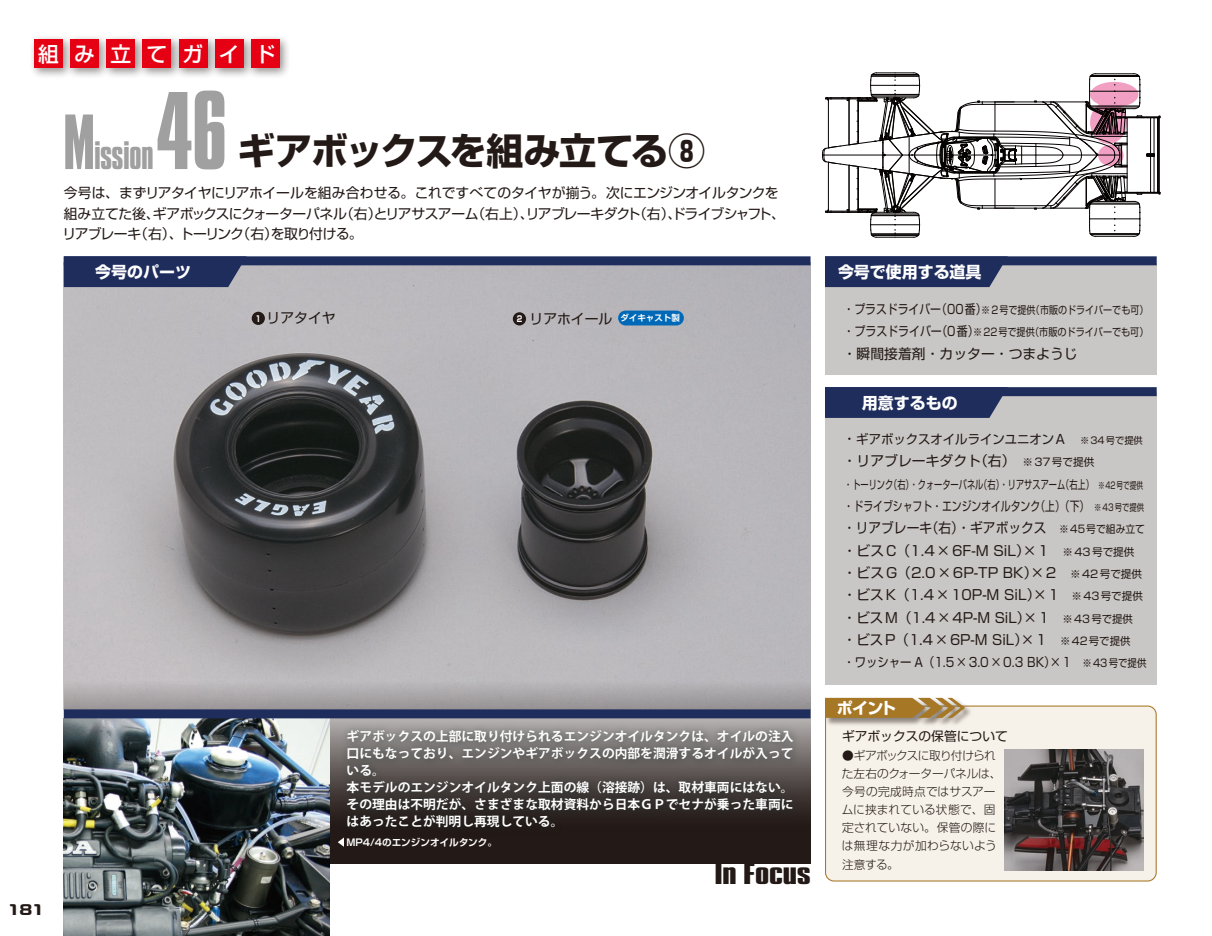
<style>
.page{position:relative;width:1212px;height:936px;background:#fff}
.page>*{position:absolute;margin:0;border:0;box-sizing:border-box;transform-origin:0 0}
.t1{font:95.7px "Press Gothic";color:#a0a0a1}
.t2{font:700 37.2px "Shin Go Pro";letter-spacing:-.04em;color:#231916}
.t3{font:34.05px "Press Gothic";color:#a0a0a1}
.t4{font:25.5px "Press Gothic";color:#231916;scale:1.57 1}
.t5{font:500 20.85px "Shin Go Pro";letter-spacing:.74em;color:#fff}
.t6{font:700 15.9px "Shin Go Pro";color:#fff}
.t7{font:13.8px/22.4px "Shin Go Pro";letter-spacing:-.01em;color:#231916;scale:.92 1}
.t8{font:13.8px/20.2px "Shin Go Pro";letter-spacing:-.04em;color:#231916}
.t9{font:13.8px "Shin Go Pro";letter-spacing:-.01em;color:#231916}
.t10{font:700 13.2px "Ro G San Srf Std";color:#231916;scale:1.25 1}
.t11{font:700 12.75px/17px "Koz Go Pro";color:#fff}
.t12{font:12.75px "Shin Go Pro";color:#231916}
.t13{font:12.75px "Shin Go Pro";color:#231916;scale:.77 1}
.t14{font:12.75px "Shin Go Pro";color:#231916;scale:.89 1}
.t15{font:300 11.7px/18px "Shin Go Pro";color:#231916}
.t16{font:11.7px "Shin Go Pro";color:#231916;scale:.7 1}
.t17{font:10.65px/22.4px "Shin Go Pro";color:#231916;scale:.85 1}
.t18{font:700 9.6px "Shin Go Pro De";color:#fff}
.t19{font:700 8.55px "Shin Go Pro De";color:#fff}
.s1{font-size:66.9px}
.s2{font-weight:700;font-size:8.55px;color:#fff}
.s3{font-family:"Shin Go Pro"}
.s4{font-family:"Shin Go Pro";font-weight:400;font-size:13.8px;color:#231916}
.s5{font-size:12.75px}
.s6{font-size:13.8px}
.s7{font-size:9.6px}
.s8{font-size:10.65px}
</style>
<div class="page">
<img style="left:64px;top:265px;width:746px;height:416px">
<div style="left:252px;top:312px;width:13px;height:13px;background:#231916;border-radius:50%"></div>
<div style="left:513px;top:312px;width:13px;height:13px;background:#231916;border-radius:50%"></div>
<div style="left:618px;top:310px;width:66px;height:15px;background:#0069b7;border-radius:7px"></div>
<div style="left:825px;top:263px;width:332px;height:111px;background:#c9c7c5"></div>
<svg style="left:64px;top:681px;width:746px;height:182px"></svg>
<img style="left:64px;top:718px;width:266px;height:217px">
<div style="left:64px;top:265px;width:183px;height:22px;background:#1f2d5d"></div>
<div style="left:64px;top:256px;width:746px;height:9px;background:#1f2d5d"></div>
<div style="left:64px;top:709px;width:746px;height:9px;background:#1f2d5d"></div>
<div style="left:339px;top:722px;width:463px;height:115px;background:#1a2828;opacity:.75"></div>
<svg style="left:338px;top:837px;width:6px;height:9px"></svg>
<div style="left:29px;top:34px;width:45px;height:46px;background:#231916;opacity:.5"></div>
<div style="left:34px;top:39px;width:29px;height:29px;background:#e60013"></div>
<div style="left:65px;top:34px;width:46px;height:46px;background:#231916;opacity:.5"></div>
<div style="left:70px;top:39px;width:29px;height:29px;background:#e60013"></div>
<div style="left:101px;top:34px;width:46px;height:46px;background:#231916;opacity:.5"></div>
<div style="left:106px;top:39px;width:29px;height:29px;background:#e60013"></div>
<div style="left:137px;top:34px;width:46px;height:46px;background:#231916;opacity:.5"></div>
<div style="left:142px;top:39px;width:29px;height:29px;background:#e60013"></div>
<div style="left:173px;top:34px;width:46px;height:46px;background:#231916;opacity:.5"></div>
<div style="left:179px;top:39px;width:28px;height:29px;background:#e60013"></div>
<div style="left:209px;top:34px;width:46px;height:46px;background:#231916;opacity:.5"></div>
<div style="left:215px;top:39px;width:29px;height:29px;background:#e60013"></div>
<div style="left:246px;top:34px;width:45px;height:46px;background:#231916;opacity:.5"></div>
<div style="left:251px;top:39px;width:29px;height:29px;background:#e60013"></div>
<svg style="left:822px;top:72px;width:339px;height:215px"></svg>
<hr style="left:1090px;top:106px;width:49px;height:1px;background:#050101">
<hr style="left:1090px;top:76px;width:49px;height:1px;background:#050101">
<hr style="left:1090px;top:204px;width:49px;height:1px;background:#050101">
<hr style="left:1090px;top:233px;width:49px;height:1px;background:#050101">
<div style="left:825px;top:393px;width:332px;height:292px;background:#c9c7c5"></div>
<svg style="left:825px;top:396px;width:183px;height:22px"></svg>
<div style="left:825px;top:387px;width:332px;height:9px;background:#1f2d5d"></div>
<div style="left:825px;top:706px;width:331px;height:174px;background:#f7f2e9;border-radius:9px"></div>
<div style="left:825px;top:705px;width:332px;height:176px;border:1px solid #a67724;border-radius:9px"></div>
<div style="left:824px;top:697px;width:149px;height:29px;background:#231916;opacity:.5"></div>
<svg style="left:825px;top:697px;width:140px;height:20px"></svg>
<img style="left:1004px;top:749px;width:140px;height:121px">
<h3 class="t5" style="left:38px;top:37px;width:239px">組み立てガイド</h3>
<h1 class="t1" style="left:157px;top:68px;width:72px">46</h1>
<h3 class="t3" style="left:64px;top:133px;width:91px"><span class="s1">M</span>ission</h3>
<h2 class="t2" style="left:238px;top:121px;width:469px">ギアボックスを組み立てる⑧</h2>
<p class="t8" style="left:62px;top:181px;width:724px">今号は、まずリアタイヤにリアホイールを組み合わせる。これですべてのタイヤが揃う。次にエンジンオイルタンクを組み立てた後、ギアボックスにクォーターパネル（右）とリアサスアーム（右上）、リアブレーキダクト（右）、ドライブシャフト、リアブレーキ（右）、トーリンク（右）を取り付ける。</p>
<p class="t6" style="left:95px;top:260px;width:97px">今号のパーツ</p>
<p class="t9" style="left:256px;top:307px;width:82px"><span class="s2">1</span> リアタイヤ</p>
<p class="t19" style="left:517px;top:311px;width:165px"><span class="s3">2</span> <span class="s4">リアホイール</span> ダイキャスト製</p>
<p class="t10" style="left:9px;top:900px;width:29px">181</p>
<p class="t11" style="left:347px;top:729px;width:448px">ギアボックスの上部に取り付けられるエンジンオイルタンクは、オイルの注入口にもなっており、エンジンやギアボックスの内部を潤滑するオイルが入っている。<br>本モデルのエンジンオイルタンク上面の線（溶接跡）は、取材車両にはない。その理由は不明だが、さまざまな取材資料から日本ＧＰでセナが乗った車両にはあったことが判明し再現している。</p>
<p class="t18" style="left:347px;top:834px;width:152px">MP4/4のエンジンオイルタンク。</p>
<h3 class="t4" style="left:715px;top:857px;width:63px">In Focus</h3>
<p class="t6" style="left:838px;top:260px;width:145px">今号で使用する道具</p>
<p class="t17" style="left:843px;top:297px;width:360px"><span class="s5">・プラスドライバー（00番）</span>※2号で提供（市販のドライバーでも可）<span class="s5">・プラスドライバー（0番）</span>※22号で提供（市販のドライバーでも可）</p>
<p class="t9" style="left:843px;top:342px;width:236px">・瞬間接着剤・カッター・つまようじ</p>
<p class="t6" style="left:862px;top:390px;width:97px">用意するもの</p>
<p class="t12" style="left:843px;top:429px;width:301px"><span class="s6">・</span>ギアボックスオイルラインユニオンＡ <span class="s7">※34号で提供</span></p>
<p class="t9" style="left:843px;top:450px;width:253px">・リアブレーキダクト（右）　<span class="s8">※37号で提供</span></p>
<p class="t16" style="left:844px;top:474px;width:429px">・トーリンク（右）・クォーターパネル（右）・リアサスアーム（右上）　<span class="s7">※42号で提供</span></p>
<p class="t13" style="left:844px;top:495px;width:392px">・ドライブシャフト・エンジンオイルタンク（上）（下）　<span class="s7">※43号で提供</span></p>
<p class="t7" style="left:843px;top:515px;width:330px">・リアブレーキ（右）・ギアボックス　<span class="s8">※45号で組み立て</span>・ビスC（1.4×6F-M SiL）×1　<span class="s8">※43号で提供</span>・ビスG（2.0×6P-TP BK）×2　<span class="s8">※42号で提供</span>・ビスK（1.4×10P-M SiL）×1 <span class="s8">※43号で提供</span>・ビスM（1.4×4P-M SiL）×1　<span class="s8">※43号で提供</span>・ビスP（1.4×6P-M SiL）×1　<span class="s8">※42号で提供</span></p>
<p class="t14" style="left:843px;top:652px;width:342px">・ワッシャー A（1.5×3.0×0.3 BK）×1　<span class="s8">※43号で提供</span></p>
<p class="t6" style="left:837px;top:695px;width:61px">ポイント</p>
<p class="t12" style="left:842px;top:725px;width:167px">ギアボックスの保管について</p>
<p class="t15" style="left:842px;top:745px;width:161px">●ギアボックスに取り付けられた左右のクォーターパネルは、今号の完成時点ではサスアームに挟まれている状態で、固定されていない。保管の際には無理な力が加わらないよう注意する。</p>
</div>
